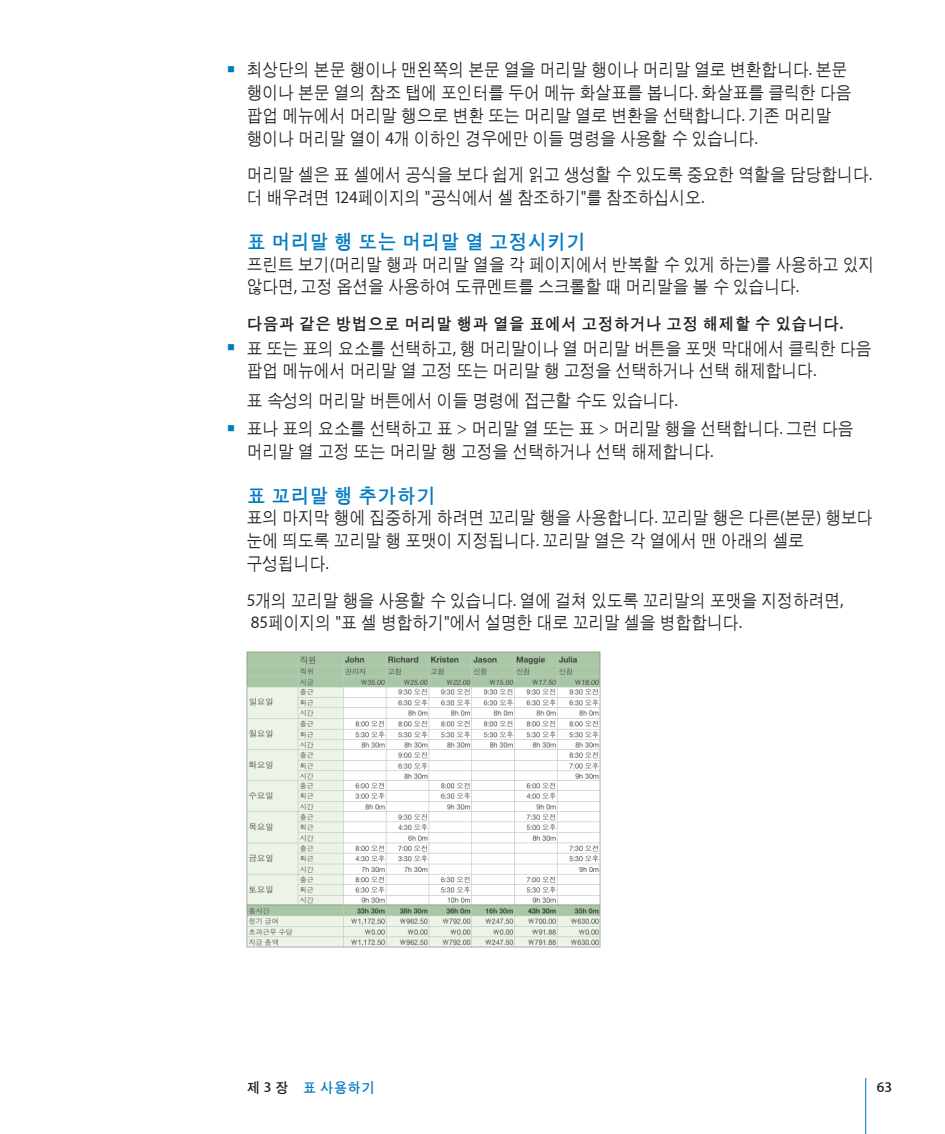
<style>
.page{position:relative;width:945px;height:1134px;background:#fff}
.page>*{position:absolute;margin:0;border:0;box-sizing:border-box;transform-origin:0 0}
.t1{font:21px "J Ctg T";color:#007ac2;scale:.92 1}
.Task-Single{font:17.5px/22.8px "J Cmg J";color:#231f20;scale:.9 1}
.BodyFirst{font:17.5px/22.8px "J Cmg J";color:#231f20;scale:.9 1}
.BodyRegular{font:17.5px/22.8px "J Cmg J";color:#231f20;scale:.9 1}
.DisplaySentence{font:17.5px "J Ctg T";color:#231f20;scale:.92 1}
.BodySub{font:17.5px "J Cmg J";color:#231f20;scale:.9 1}
.yFooterRight{font:14.88px "J Ctg T";color:#007ac2;scale:.92 1}
.yFooterRight-2{font:600 14.88px "Myriad Set";color:#231f20}
.s1{font-family:"Apple Icon Four";color:#007ac2}
.s2{font-family:"Myriad Set Text"}
.s3{font-family:"Myriad Set";font-weight:600}
.s4{color:#231f20}
.s5{font-family:"Myriad Set";font-weight:600;color:#231f20}
</style>
<div class="page">
<hr style="left:865px;top:1078px;width:1px;height:56px;background:#007ac2">
<img style="left:247px;top:651px;width:354px;height:296px">
<p class="Task-Single" style="left:247px;top:59px;width:673px;text-indent:-19px"><span class="s1">m</span> 최상단의 본문 행이나 맨왼쪽의 본문 열을 머리말 행이나 머리말 열로 변환합니다<span class="s2">.</span> 본문 행이나 본문 열의 참조 탭에 포인터를 두어 메뉴 화살표를 봅니다<span class="s2">.</span> 화살표를 클릭한 다음 팝업 메뉴에서 머리말 행으로 변환 또는 머리말 열로 변환을 선택합니다<span class="s2">.</span> 기존 머리말 행이나 머리말 열이 <span class="s2">4</span>개 이하인 경우에만 이들 명령을 사용할 수 있습니다<span class="s2">.</span></p>
<p class="BodyRegular" style="left:247px;top:164px;width:696px">머리말 셀은 표 셀에서 공식을 보다 쉽게 읽고 생성할 수 있도록 중요한 역할을 담당합니다<span class="s2">. </span>더 배우려면 <span class="s2">124</span>페이지의 <span class="s2">"</span>공식에서 셀 참조하기<span class="s2">"</span>를 참조하십시오<span class="s2">.</span></p>
<h2 class="t1" style="left:247px;top:231px;width:370px">표 머리말 행 또는 머리말 열 고정시키기</h2>
<p class="BodyFirst" style="left:247px;top:253px;width:699px">프린트 보기<span class="s2">(</span>머리말 행과 머리말 열을 각 페이지에서 반복할 수 있게 하는<span class="s2">)</span>를 사용하고 있지 않다면<span class="s2">,</span> 고정 옵션을 사용하여 도큐멘트를 스크롤할 때 머리말을 볼 수 있습니다<span class="s2">.</span></p>
<p class="DisplaySentence" style="left:247px;top:315px;width:650px">다음과 같은 방법으로 머리말 행과 열을 표에서 고정하거나 고정 해제할 수 있습니다<span class="s3">.</span></p>
<p class="Task-Single" style="left:247px;top:337px;width:696px;text-indent:-19px"><span class="s1">m</span> 표 또는 표의 요소를 선택하고<span class="s2">,</span> 행 머리말이나 열 머리말 버튼을 포맷 막대에서 클릭한 다음 팝업 메뉴에서 머리말 열 고정 또는 머리말 행 고정을 선택하거나 선택 해제합니다<span class="s2">.</span></p>
<p class="BodySub" style="left:247px;top:392px;width:480px">표 속성의 머리말 버튼에서 이들 명령에 접근할 수도 있습니다<span class="s2">.</span></p>
<p class="Task-Single" style="left:247px;top:418px;width:676px;text-indent:-19px"><span class="s1">m</span> 표나 표의 요소를 선택하고 표 <span class="s2">&gt;</span> 머리말 열 또는 표 <span class="s2">&gt;</span> 머리말 행을 선택합니다<span class="s2">.</span> 그런 다음 머리말 열 고정 또는 머리말 행 고정을 선택하거나 선택 해제합니다<span class="s2">.</span></p>
<h2 class="t1" style="left:247px;top:485px;width:207px">표 꼬리말 행 추가하기</h2>
<p class="BodyFirst" style="left:247px;top:507px;width:697px">표의 마지막 행에 집중하게 하려면 꼬리말 행을 사용합니다<span class="s2">.</span> 꼬리말 행은 다른<span class="s2">(</span>본문<span class="s2">)</span> 행보다 눈에 띄도록 꼬리말 행 포맷이 지정됩니다<span class="s2">.</span> 꼬리말 열은 각 열에서 맨 아래의 셀로 구성됩니다<span class="s2">.</span></p>
<p class="BodyRegular" style="left:247px;top:589px;width:665px"><span class="s2">5</span>개의 꼬리말 행을 사용할 수 있습니다<span class="s2">.</span> 열에 걸쳐 있도록 꼬리말의 포맷을 지정하려면<span class="s2">,<br>85</span>페이지의 <span class="s2">"</span>표 셀 병합하기<span class="s2">"</span>에서 설명한 대로 꼬리말 셀을 병합합니다<span class="s2">.</span></p>
<p class="yFooterRight" style="left:247px;top:1080px;width:141px"><span class="s4">제</span><span class="s5">3</span><span class="s4">장</span> 표사용하기</p>
<p class="yFooterRight-2" style="left:877px;top:1078px;width:17px">63</p>
</div>
